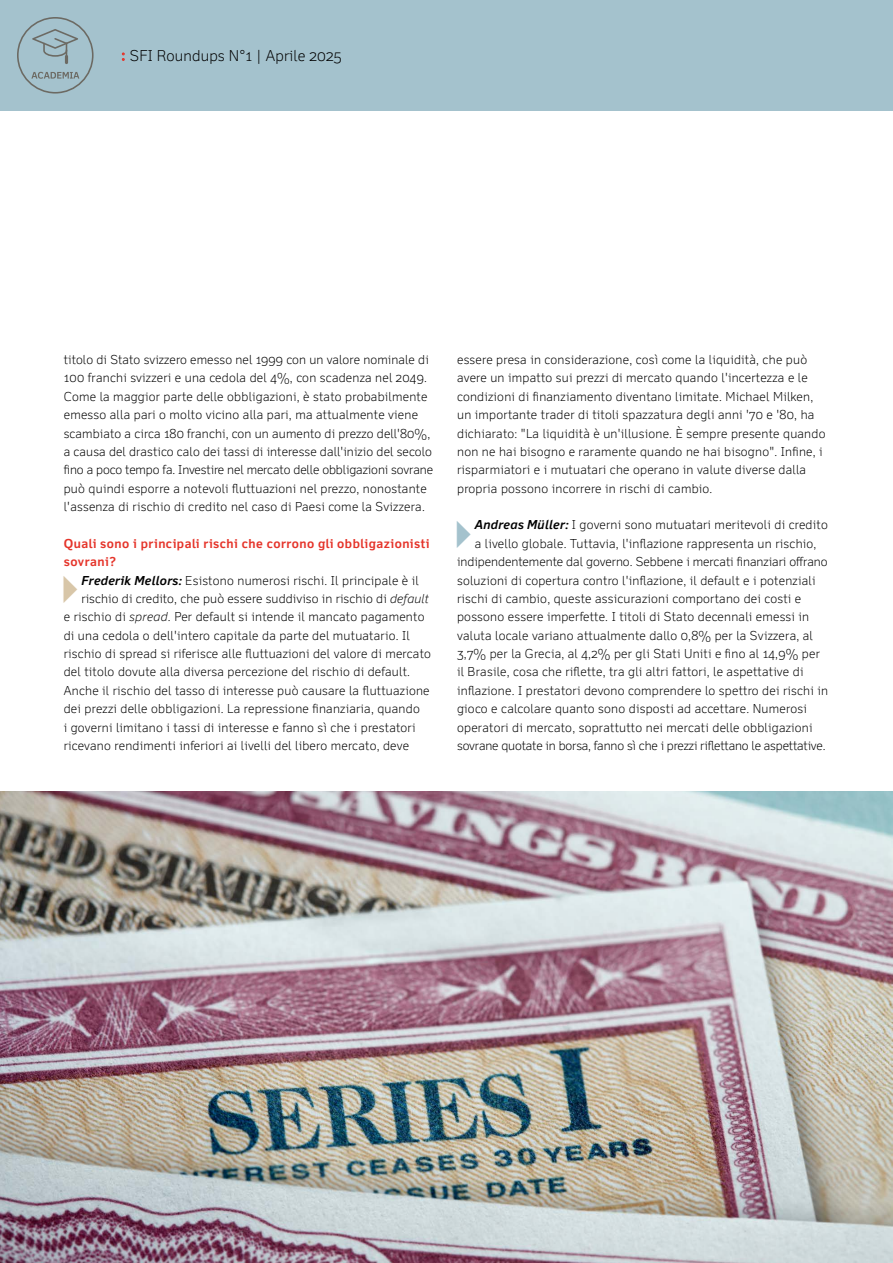
<style>
.page{position:relative;width:893px;height:1263px;background:#fff}
.page>*{position:absolute;margin:0;border:0;box-sizing:border-box;transform-origin:0 0}
.t1{font:300 15px "Felbridge Pro";letter-spacing:.01em;color:#000}
.t2{font:300 12.3px/18.5px "Felbridge Pro";letter-spacing:.02em;color:#000}
.t3{font:300 12.3px "Felbridge Pro";letter-spacing:-.01em;color:#000}
.t4{font:700 12.3px/18.5px "Felbridge Pro";letter-spacing:.04em;color:#e5342a}
.t5{font:300 12.3px "Felbridge Pro";color:#000}
.s1{font-family:"New Baskerville Std";font-weight:400;font-size:16.5px;color:#e5342a}
.s2{font-weight:700;font-style:italic}
.s3{font-style:italic}
</style>
<div class="page">
<div style="left:0;top:0;width:893px;height:111px;background:#a4c2cd"></div>
<svg style="left:17px;top:17px;width:77px;height:77px"></svg>
<img style="left:0;top:792px;width:893px;height:471px">
<p class="t1" style="left:121px;top:47px;width:222px"><span class="s1">:</span> SFI Roundups N°1 | Aprile 2025</p>
<p class="t2" style="left:64px;top:350px;width:371px">titolo di Stato svizzero emesso nel 1999 con un valore nominale di 100 franchi svizzeri e una cedola del 4%, con scadenza nel 2049.<br>Come la maggior parte delle obbligazioni, è stato probabilmente emesso alla pari o molto vicino alla pari, ma attualmente viene scambiato a circa 180 franchi, con un aumento di prezzo dell'80%, a causa del drastico calo dei tassi di interesse dall'inizio del secolo fino a poco tempo fa. Investire nel mercato delle obbligazioni sovrane può quindi esporre a notevoli fluttuazioni nel prezzo, nonostante l'assenza di rischio di credito nel caso di Paesi come la Svizzera.</p>
<p class="t4" style="left:64px;top:534px;width:367px">Quali sono i principali rischi che corrono gli obbligazionisti sovrani?</p>
<p class="t2" style="left:81px;top:571px;width:339px"><span class="s2">Frederik Mellors:</span> Esistono numerosi rischi. Il principale è il</p>
<p class="t2" style="left:81px;top:589px;width:349px">rischio di credito, che può essere suddiviso in rischio di <span class="s3">default</span></p>
<p class="t2" style="left:64px;top:608px;width:362px">e rischio di <span class="s3">spread</span>. Per default si intende il mancato pagamento</p>
<p class="t2" style="left:64px;top:626px;width:348px">di una cedola o dell'intero capitale da parte del mutuatario. Il</p>
<p class="t2" style="left:64px;top:644px;width:369px">rischio di spread si riferisce alle fluttuazioni del valore di mercato</p>
<p class="t2" style="left:64px;top:663px;width:348px">del titolo dovute alla diversa percezione del rischio di default.</p>
<p class="t2" style="left:64px;top:681px;width:367px">Anche il rischio del tasso di interesse può causare la fluttuazione</p>
<p class="t2" style="left:64px;top:699px;width:358px">dei prezzi delle obbligazioni. La repressione finanziaria, quando</p>
<p class="t2" style="left:64px;top:718px;width:353px">i governi limitano i tassi di interesse e fanno sì che i prestatori</p>
<p class="t2" style="left:64px;top:736px;width:347px">ricevano rendimenti inferiori ai livelli del libero mercato, deve</p>
<p class="t2" style="left:457px;top:350px;width:370px">essere presa in considerazione, così come la liquidità, che può avere un impatto sui prezzi di mercato quando l'incertezza e le condizioni di finanziamento diventano limitate. Michael Milken, un importante trader di titoli spazzatura degli anni '70 e '80, ha dichiarato: "La liquidità è un'illusione. È sempre presente quando non ne hai bisogno e raramente quando ne hai bisogno". Infine, i risparmiatori e i mutuatari che operano in valute diverse dalla propria possono incorrere in rischi di cambio.</p>
<p class="t2" style="left:475px;top:516px;width:355px"><span class="s2">Andreas Müller:</span> I governi sono mutuatari meritevoli di credito</p>
<p class="t2" style="left:475px;top:534px;width:343px">a livello globale. Tuttavia, l'inflazione rappresenta un rischio,</p>
<p class="t5" style="left:457px;top:554px;width:372px">indipendentemente dal governo. Sebbene i mercati finanziari offrano</p>
<p class="t2" style="left:457px;top:571px;width:360px">soluzioni di copertura contro l'inflazione, il default e i potenziali</p>
<p class="t2" style="left:457px;top:589px;width:346px">rischi di cambio, queste assicurazioni comportano dei costi e</p>
<p class="t2" style="left:457px;top:608px;width:354px">possono essere imperfette. I titoli di Stato decennali emessi in</p>
<p class="t2" style="left:457px;top:626px;width:357px">valuta locale variano attualmente dallo 0,8% per la Svizzera, al</p>
<p class="t2" style="left:457px;top:644px;width:364px">3,7% per la Grecia, al 4,2% per gli Stati Uniti e fino al 14,9% per</p>
<p class="t2" style="left:457px;top:663px;width:348px">il Brasile, cosa che riflette, tra gli altri fattori, le aspettative di</p>
<p class="t2" style="left:457px;top:681px;width:373px">inflazione. I prestatori devono comprendere lo spettro dei rischi in</p>
<p class="t2" style="left:457px;top:699px;width:351px">gioco e calcolare quanto sono disposti ad accettare. Numerosi</p>
<p class="t2" style="left:457px;top:718px;width:357px">operatori di mercato, soprattutto nei mercati delle obbligazioni</p>
<p class="t3" style="left:457px;top:738px;width:370px">sovrane quotate in borsa, fanno sì che i prezzi riflettano le aspettative.</p>
</div>
